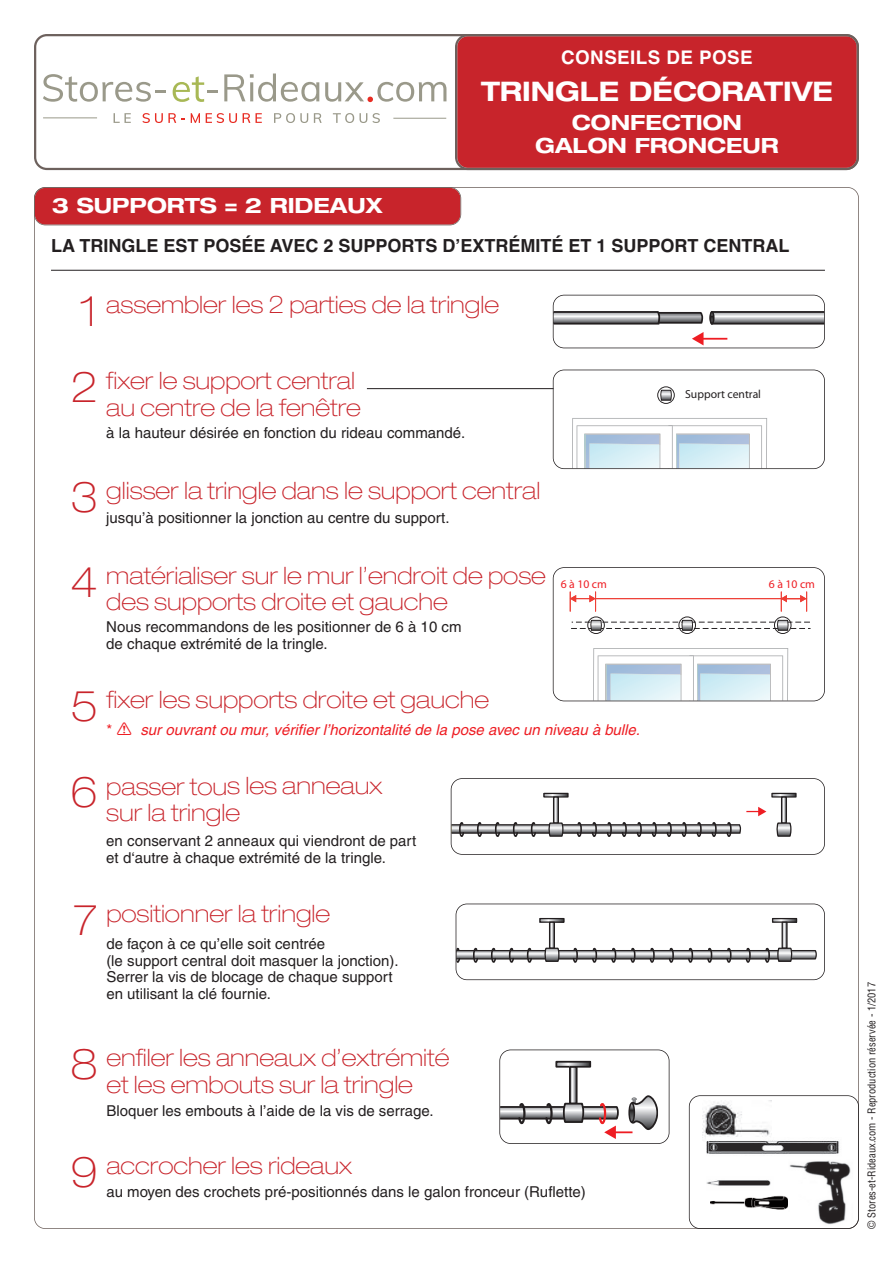
<style>
.page{position:relative;width:893px;height:1263px;background:#fff}
.page>*{position:absolute;margin:0;border:0;box-sizing:border-box;transform-origin:0 0}
.t1{font:700 expanded 27px "Helvetica Neue";color:#fff}
.t2{font:100 expanded 24px/26.4px "Helvetica Neue";color:#c8242b}
.t3{font:700 expanded 21px/23.1px "Helvetica Neue";color:#fff;text-align:center}
.t4{font:700 18.75px "Helvetica";letter-spacing:.025em;color:#fff}
.t5{font:700 18px "Helvetica";color:#231f20}
.t6{font:15px/16.5px "Helvetica";color:#231f20}
.t7{font:italic 15px "Helvetica";color:#ee1d23}
.t8{font:11.7px "Myriad Pro";color:#231f20}
.t9{font:11.7px "Myriad Pro";letter-spacing:.21em;color:#ee1d23}
.t10{font:condensed 10.5px "Helvetica";color:#231f20}
.s1{font-family:"Helvetica";font-stretch:normal}
.s2{font-size:42px}
.s3{font-style:normal}
</style>
<div class="page">
<svg style="left:34px;top:34px;width:421px;height:136px"></svg>
<div style="left:35px;top:188px;width:425px;height:37px;background:#c8242b;border-radius:11px"></div>
<div style="left:34px;top:187px;width:427px;height:38px;border:2px solid #6d615d;border-radius:11px"></div>
<hr style="left:51px;top:270px;width:774px;height:1px;background:#231f20">
<hr style="left:367px;top:388px;width:203px;height:1px;background:#231f20">
<div style="left:689px;top:1095px;width:170px;height:134px;border:2px solid #231f20;border-radius:11px"></div>
<img style="left:702px;top:1101px;width:69px;height:37px">
<img style="left:706px;top:1140px;width:134px;height:14px">
<img style="left:706px;top:1180px;width:65px;height:6px">
<img style="left:711px;top:1195px;width:77px;height:15px">
<img style="left:789px;top:1161px;width:64px;height:65px">
<svg style="left:556px;top:311px;width:266px;height:14px;background:#929294"></svg>
<div style="left:709px;top:311px;width:5px;height:14px;border:2px solid #231f20;border-radius:50%"></div>
<hr style="left:702px;top:338px;width:25px;height:2px;background:#ee1d23">
<svg style="left:692px;top:332px;width:11px;height:13px"></svg>
<div style="left:553px;top:295px;width:272px;height:53px;border:2px solid #231f20;border-radius:11px"></div>
<svg style="left:772px;top:793px;width:24px;height:44px"></svg>
<svg style="left:454px;top:793px;width:312px;height:44px"></svg>
<div style="left:451px;top:778px;width:374px;height:77px;border:2px solid #231f20;border-radius:11px"></div>
<svg style="left:459px;top:918px;width:358px;height:45px"></svg>
<div style="left:456px;top:903px;width:369px;height:77px;border:2px solid #231f20;border-radius:11px"></div>
<div style="left:554px;top:370px;width:270px;height:98px;background:#fff;border-radius:11px"></div>
<svg style="left:572px;top:418px;width:195px;height:48px"></svg>
<svg style="left:657px;top:386px;width:18px;height:18px"></svg>
<div style="left:553px;top:370px;width:272px;height:99px;border:2px solid #231f20;border-radius:11px"></div>
<svg style="left:593px;top:648px;width:195px;height:50px"></svg>
<svg style="left:570px;top:591px;width:240px;height:43px"></svg>
<div style="left:553px;top:567px;width:272px;height:134px;border:2px solid #231f20;border-radius:11px"></div>
<div style="left:555px;top:1061px;width:36px;height:6px;border:2px solid #231f20"></div>
<svg style="left:502px;top:1062px;width:156px;height:77px"></svg>
<div style="left:499px;top:1049px;width:170px;height:95px;border:2px solid #231f20;border-radius:11px"></div>
<div style="left:455px;top:34px;width:404px;height:136px;background:#c8242b"></div>
<div style="left:43px;top:57px;width:403px;height:83px;background:#fff"></div>
<hr style="left:43px;top:117px;width:54px;height:1px;background:#9a998a">
<hr style="left:393px;top:118px;width:53px;height:1px;background:#9a998a">
<svg style="left:43px;top:74px;width:403px;height:29px"></svg>
<svg style="left:114px;top:113px;width:17px;height:10px"></svg>
<svg style="left:142px;top:113px;width:120px;height:10px"></svg>
<svg style="left:274px;top:113px;width:48px;height:10px"></svg>
<svg style="left:333px;top:113px;width:47px;height:10px"></svg>
<h3 class="t3" style="left:52px;top:196px;width:332px">3 SUPPORTS <span class="s1">=</span> 2 RIDEAUX</h3>
<p class="t4" style="left:561px;top:46px;width:193px">CONSEILS DE POSE</p>
<h1 class="t1" style="left:481px;top:82px;width:353px">TRINGLE DÉCORATIVE</h1>
<h3 class="t3" style="left:535px;top:113px;width:245px">CONFECTION<br>GALON FRONCEUR</h3>
<p class="t5" style="left:51px;top:235px;width:740px">LA TRINGLE EST POSÉE AVEC 2 SUPPORTS D’EXTRÉMITÉ ET 1 SUPPORT CENTRAL</p>
<h2 class="t2" style="left:80px;top:294px;width:421px"><span class="s2">1</span> assembler les 2 parties de la tringle</h2>
<h2 class="t2" style="left:71px;top:370px;width:292px;text-align:right"><span class="s2">2</span> fixer le support central au centre de la fenêtre</h2>
<p class="t6" style="left:106px;top:426px;width:361px">à la hauteur désirée en fonction du rideau commandé.</p>
<p class="t8" style="left:685px;top:390px;width:77px">Support central</p>
<h2 class="t2" style="left:71px;top:480px;width:471px"><span class="s2">3</span> glisser la tringle dans le support central</h2>
<p class="t6" style="left:106px;top:511px;width:345px">jusqu’à positionner la jonction au centre du support.</p>
<h2 class="t2" style="left:106px;top:565px;width:441px;text-indent:-36px"><span class="s2">4</span> matérialiser sur le mur l’endroit de pose des supports droite et gauche</h2>
<p class="t6" style="left:106px;top:620px;width:357px">Nous recommandons de les positionner de 6 à 10 cm de chaque extrémité de la tringle.</p>
<h2 class="t2" style="left:71px;top:689px;width:420px"><span class="s2">5</span> fixer les supports droite et gauche</h2>
<p class="t9" style="left:561px;top:580px;width:48px">6à10cm</p>
<p class="t9" style="left:769px;top:580px;width:48px">6à10cm</p>
<p class="t7" style="left:106px;top:724px;width:535px"><span class="s3">*</span> sur ouvrant ou mur, vérifier l’horizontalité de la pose avec un niveau à bulle.</p>
<h2 class="t2" style="left:106px;top:775px;width:277px;text-indent:-36px"><span class="s2">6</span> passer tous les anneaux sur la tringle</h2>
<p class="t6" style="left:106px;top:834px;width:312px">en conservant 2 anneaux qui viendront de part et d‘autre à chaque extrémité de la tringle.</p>
<h2 class="t2" style="left:73px;top:903px;width:259px"><span class="s2">7</span> positionner la tringle</h2>
<p class="t6" style="left:106px;top:937px;width:294px">de façon à ce qu’elle soit centrée<br>(le support central doit masquer la jonction).<br>Serrer la vis de blocage de chaque support en utilisant la clé fournie.</p>
<h2 class="t2" style="left:71px;top:1047px;width:380px;text-align:center"><span class="s2">8</span> enfiler les anneaux d’extrémité et les embouts sur la tringle</h2>
<p class="t6" style="left:106px;top:1104px;width:329px">Bloquer les embouts à l’aide de la vis de serrage.</p>
<h2 class="t2" style="left:71px;top:1154px;width:283px"><span class="s2">9</span> accrocher les rideaux</h2>
<p class="t6" style="left:106px;top:1185px;width:481px">au moyen des crochets pré-positionnés dans le galon fronceur (Ruflette)</p>
<p class="t10" style="left:866px;top:1229px;width:248px;rotate:-90deg">© Stores-et-Rideaux.com - Reproduction réservée - 1/2017</p>
</div>
